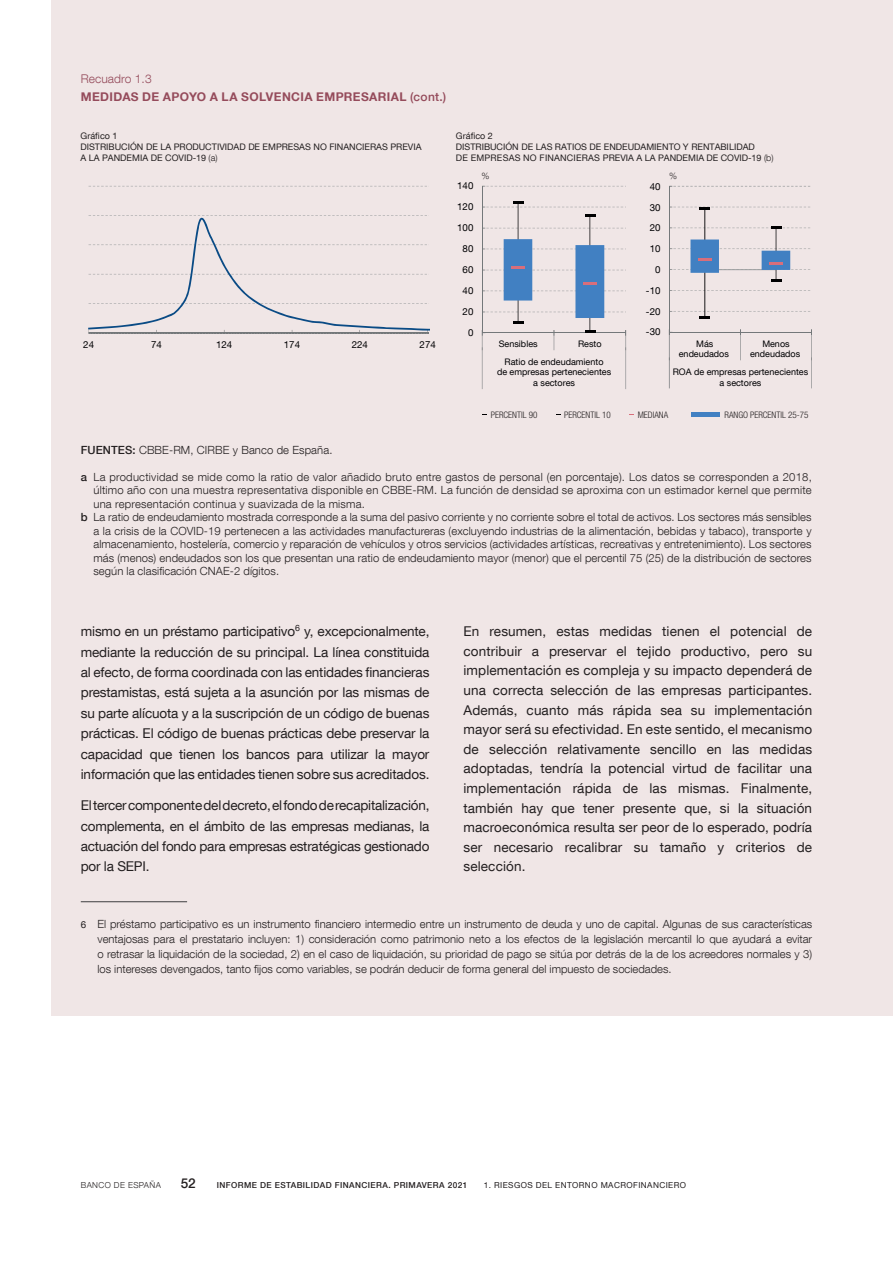
<style>
.page{position:relative;width:893px;height:1263px;background:#fff}
.page>*{position:absolute;margin:0;border:0;box-sizing:border-box;transform-origin:0 0}
.t1{font:13.5px/19.6px "Bd E Neue Helvetica";letter-spacing:-.01em;color:#231f20;text-align:justify}
.t2{font:500 13.5px "Bd E Neue Helvetica";color:#231f20}
.t3{font:700 12px/18px "Bd E Neue Helvetica";letter-spacing:.03em;color:#954b5b}
.t4{font:300 11.25px/15px "Bd E Neue Helvetica";letter-spacing:.01em;color:#231f20;text-align:justify}
.t5{font:9.75px "Bd E Neue Helvetica";color:#000002}
.t6{font:9px/10.8px "Bd E Neue Helvetica";color:#231f20}
.t7{font:9px/10.8px "Bd E Neue Helvetica";letter-spacing:.005em;color:#000002;text-align:center}
.t8{font:300 condensed 9px "Bd E Neue Helvetica";color:#231f20}
.t9{font:300 9px "Bd E Neue Helvetica";color:#231f20}
.t10{font:500 8.25px "Bd E Neue Helvetica";letter-spacing:.05em;color:#231f20}
.t11{font:8.25px "Bd E Neue Helvetica";letter-spacing:.05em;color:#231f20}
.t12{font:300 8.25px "Bd E Neue Helvetica";letter-spacing:.05em;color:#231f20}
.s1{font-weight:300}
.s2{font-weight:500}
.s3{font-weight:400;font-size:9.75px}
</style>
<div class="page">
<div style="left:51px;top:0;width:842px;height:1015px;background:#f0e6e6"></div>
<hr style="left:482px;top:186px;width:1px;height:147px;background:#74787a">
<hr style="left:482px;top:333px;width:144px;height:1px;background:#74787a">
<svg style="left:482px;top:332px;width:3px;height:15px"></svg>
<svg style="left:554px;top:330px;width:1px;height:20px"></svg>
<svg style="left:625px;top:330px;width:1px;height:17px"></svg>
<hr style="left:482px;top:347px;width:1px;height:42px;background:#74787a">
<hr style="left:625px;top:347px;width:1px;height:42px;background:#74787a">
<hr style="left:589px;top:215px;width:1px;height:116px;background:#000001">
<svg style="left:483px;top:186px;width:143px;height:137px"></svg>
<svg style="left:585px;top:330px;width:10px;height:3px"></svg>
<hr style="left:511px;top:266px;width:14px;height:3px;background:#d86e7b">
<hr style="left:583px;top:282px;width:14px;height:3px;background:#d86e7b">
<hr style="left:669px;top:186px;width:1px;height:146px;background:#74787a">
<hr style="left:669px;top:332px;width:142px;height:1px;background:#74787a">
<hr style="left:669px;top:329px;width:1px;height:31px;background:#74787a">
<hr style="left:740px;top:329px;width:1px;height:31px;background:#74787a">
<hr style="left:811px;top:329px;width:1px;height:31px;background:#74787a">
<hr style="left:669px;top:357px;width:1px;height:31px;background:#74787a">
<hr style="left:811px;top:357px;width:1px;height:31px;background:#74787a">
<svg style="left:670px;top:186px;width:140px;height:133px"></svg>
<hr style="left:698px;top:258px;width:14px;height:3px;background:#d86e7b">
<hr style="left:769px;top:262px;width:14px;height:3px;background:#d86e7b">
<div style="left:691px;top:412px;width:29px;height:5px;background:#4180c2"></div>
<svg style="left:88px;top:186px;width:342px;height:147px"></svg>
<hr style="left:81px;top:901px;width:106px;height:1px;background:#3e3e3f">
<p class="t3" style="left:81px;top:70px;width:367px"><span class="s1">Recuadro 1.3<br></span>MEDIDAS DE APOYO A LA SOLVENCIA EMPRESARIAL <span class="s2">(cont.)</span></p>
<p class="t6" style="left:81px;top:131px;width:343px">Gráfico 1<br>DISTRIBUCIÓN DE LA PRODUCTIVIDAD DE EMPRESAS NO FINANCIERAS PREVIA<br>A LA PANDEMIA DE COVID-19 <span class="s1">(a)</span></p>
<p class="t5" style="left:83px;top:339px;width:12px">24</p>
<p class="t5" style="left:151px;top:339px;width:12px">74</p>
<p class="t5" style="left:216px;top:339px;width:18px">124</p>
<p class="t5" style="left:284px;top:339px;width:18px">174</p>
<p class="t5" style="left:352px;top:339px;width:18px">224</p>
<p class="t5" style="left:420px;top:339px;width:18px">274</p>
<p class="t6" style="left:456px;top:131px;width:319px">Gráfico 2<br>DISTRIBUCIÓN DE LAS RATIOS DE ENDEUDAMIENTO Y RENTABILIDAD<br>DE EMPRESAS NO FINANCIERAS PREVIA A LA PANDEMIA DE COVID-19 <span class="s1">(b)</span></p>
<p class="t9" style="left:481px;top:170px;width:10px">%</p>
<p class="t9" style="left:669px;top:170px;width:10px">%</p>
<p class="t5" style="left:457px;top:180px;width:18px">140</p>
<p class="t5" style="left:650px;top:180px;width:12px">40</p>
<p class="t5" style="left:457px;top:201px;width:18px">120</p>
<p class="t5" style="left:650px;top:201px;width:12px">30</p>
<p class="t5" style="left:457px;top:222px;width:18px">100</p>
<p class="t5" style="left:650px;top:222px;width:12px">20</p>
<p class="t5" style="left:463px;top:243px;width:12px">80</p>
<p class="t5" style="left:650px;top:243px;width:12px">10</p>
<p class="t5" style="left:463px;top:264px;width:12px">60</p>
<p class="t5" style="left:655px;top:263px;width:7px">0</p>
<p class="t5" style="left:463px;top:285px;width:12px">40</p>
<p class="t5" style="left:646px;top:284px;width:16px">-10</p>
<p class="t5" style="left:463px;top:306px;width:12px">20</p>
<p class="t5" style="left:646px;top:305px;width:16px">-20</p>
<p class="t5" style="left:468px;top:327px;width:7px">0</p>
<p class="t5" style="left:646px;top:326px;width:16px">-30</p>
<p class="t7" style="left:679px;top:338px;width:52px">Más endeudados</p>
<p class="t7" style="left:750px;top:338px;width:52px">Menos endeudados</p>
<p class="t7" style="left:673px;top:366px;width:137px">ROA de empresas pertenecientes a sectores</p>
<p class="t7" style="left:499px;top:338px;width:40px">Sensibles</p>
<p class="t7" style="left:505px;top:335px;width:100px;line-height:17.2px;text-align:right">Resto<br>Ratio de endeudamiento</p>
<p class="t7" style="left:497px;top:367px;width:116px">de empresas pertenecientes a sectores</p>
<p class="t8" style="left:491px;top:409px;width:48px">PERCENTIL 90</p>
<p class="t8" style="left:564px;top:409px;width:48px">PERCENTIL 10</p>
<p class="t8" style="left:638px;top:409px;width:32px">MEDIANA</p>
<p class="t8" style="left:724px;top:409px;width:86px">RANGO PERCENTIL 25-75</p>
<p class="t4" style="left:81px;top:442px;width:253px"><span class="s2">FUENTES:</span> CBBE-RM, CIRBE y Banco de España.</p>
<p class="t4" style="left:81px;top:469px;width:733px"><span class="s2">a</span> La productividad se mide como la ratio de valor añadido bruto entre gastos de personal (en porcentaje). Los datos se corresponden a 2018,</p>
<p class="t4" style="left:93px;top:482px;width:720px">último año con una muestra representativa disponible en CBBE-RM. La función de densidad se aproxima con un estimador kernel que permite</p>
<p class="t4" style="left:93px;top:496px;width:273px">una representación continua y suavizada de la misma.</p>
<p class="t4" style="left:81px;top:509px;width:732px"><span class="s2">b</span> La ratio de endeudamiento mostrada corresponde a la suma del pasivo corriente y no corriente sobre el total de activos. Los sectores más sensibles</p>
<p class="t4" style="left:93px;top:523px;width:720px">a la crisis de la COVID-19 pertenecen a las actividades manufactureras (excluyendo industrias de la alimentación, bebidas y tabaco), transporte y</p>
<p class="t4" style="left:93px;top:536px;width:720px">almacenamiento, hostelería, comercio y reparación de vehículos y otros servicios (actividades artísticas, recreativas y entretenimiento). Los sectores</p>
<p class="t4" style="left:93px;top:550px;width:720px">más (menos) endeudados son los que presentan una ratio de endeudamiento mayor (menor) que el percentil 75 (25) de la distribución de sectores</p>
<p class="t4" style="left:93px;top:563px;width:187px">según la clasificación CNAE-2 dígitos.</p>
<p class="t1" style="left:81px;top:621px;width:350px;line-height:20.4px">mismo en un préstamo participativo<sup>6</sup> y, excepcionalmente, mediante la reducción de su principal. La línea constituida al efecto, de forma coordinada con las entidades financieras prestamistas, está sujeta a la asunción por las mismas de su parte alícuota y a la suscripción de un código de buenas prácticas. El código de buenas prácticas debe preservar la capacidad que tienen los bancos para utilizar la mayor información que las entidades tienen sobre sus acreditados.</p>
<p class="t1" style="left:81px;top:795px;width:350px;line-height:20.4px">El tercer componente del decreto, el fondo de recapitalización, complementa, en el ámbito de las empresas medianas, la actuación del fondo para empresas estratégicas gestionado por la SEPI.</p>
<p class="t1" style="left:463px;top:621px;width:350px">En resumen, estas medidas tienen el potencial de contribuir a preservar el tejido productivo, pero su implementación es compleja y su impacto dependerá de una correcta selección de las empresas participantes.<br>Además, cuanto más rápida sea su implementación mayor será su efectividad. En este sentido, el mecanismo de selección relativamente sencillo en las medidas adoptadas, tendría la potencial virtud de facilitar una implementación rápida de las mismas. Finalmente, también hay que tener presente que, si la situación macroeconómica resulta ser peor de lo esperado, podría ser necesario recalibrar su tamaño y criterios de selección.</p>
<p class="t4" style="left:97px;top:916px;width:716px;text-indent:-17px"><span class="s3">6</span> El préstamo participativo es un instrumento financiero intermedio entre un instrumento de deuda y uno de capital. Algunas de sus características ventajosas para el prestatario incluyen: 1) consideración como patrimonio neto a los efectos de la legislación mercantil lo que ayudará a evitar o retrasar la liquidación de la sociedad, 2) en el caso de liquidación, su prioridad de pago se sitúa por detrás de la de los acreedores normales y 3) los intereses devengados, tanto fijos como variables, se podrán deducir de forma general del impuesto de sociedades.</p>
<p class="t12" style="left:81px;top:1180px;width:82px">BANCO DE ESPAÑA</p>
<p class="t2" style="left:181px;top:1175px;width:16px">52</p>
<p class="t10" style="left:217px;top:1180px;width:252px">INFORME DE ESTABILIDAD FINANCIERA. PRIMAVERA 2021</p>
<p class="t11" style="left:484px;top:1180px;width:204px">1. RIESGOS DEL ENTORNO MACROFINANCIERO</p>
</div>
